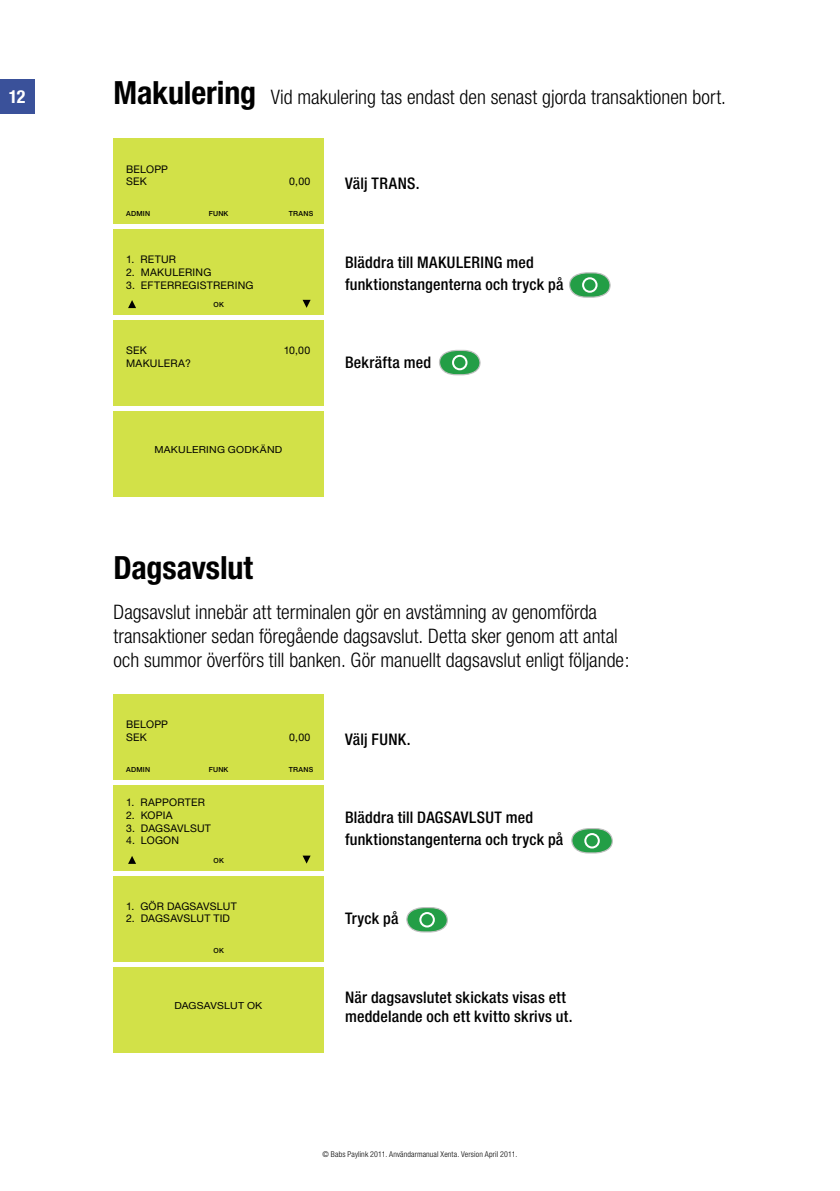
<style>
.page{position:relative;width:840px;height:1191px;background:#fff}
.page>*{position:absolute;margin:0;border:0;box-sizing:border-box;transform-origin:0 0}
.t1{font:700 condensed 32px "Helvetica Neue";letter-spacing:-.005em;color:#000}
.t2{font:300 condensed 20px/24px "Helvetica Neue";color:#000}
.t3{font:700 condensed 18px "Helvetica Neue";color:#fff}
.t4{font:500 condensed 16px/22px "Helvetica Neue";letter-spacing:.015em;color:#000}
.t5{font:10.6px/12.6px "Helvetica Neue";letter-spacing:.025em;color:#000}
.t6{font:9.8px "Helvetica Neue";letter-spacing:.025em;color:#000;scale:1.08 1}
.t7{font:300 condensed 8px "Helvetica Neue";letter-spacing:.02em;color:#000}
.t8{font:500 7px "Helvetica Neue";letter-spacing:.025em;color:#000}
.s1{font-weight:700;font-size:32px}
</style>
<div class="page">
<div style="left:0;top:79px;width:34px;height:34px;background:#3a519a"></div>
<div style="left:113px;top:139px;width:211px;height:85px;background:#d2e148"></div>
<div style="left:113px;top:411px;width:211px;height:85px;background:#d2e148"></div>
<svg style="left:439px;top:349px;width:42px;height:26px"></svg>
<div style="left:452px;top:355px;width:15px;height:15px;border:2px solid #fff;border-radius:50%"></div>
<div style="left:113px;top:230px;width:211px;height:85px;background:#d2e148"></div>
<svg style="left:128px;top:300px;width:8px;height:9px"></svg>
<svg style="left:302px;top:299px;width:9px;height:9px"></svg>
<div style="left:113px;top:320px;width:211px;height:85px;background:#d2e148"></div>
<svg style="left:569px;top:272px;width:42px;height:25px"></svg>
<div style="left:581px;top:277px;width:16px;height:16px;border:2px solid #fff;border-radius:50%"></div>
<div style="left:113px;top:694px;width:211px;height:86px;background:#d2e148"></div>
<div style="left:113px;top:967px;width:211px;height:85px;background:#d2e148"></div>
<svg style="left:406px;top:907px;width:42px;height:25px"></svg>
<div style="left:419px;top:912px;width:15px;height:15px;border:2px solid #fff;border-radius:50%"></div>
<div style="left:113px;top:785px;width:211px;height:85px;background:#d2e148"></div>
<svg style="left:128px;top:856px;width:8px;height:8px"></svg>
<svg style="left:302px;top:855px;width:9px;height:8px"></svg>
<svg style="left:571px;top:828px;width:42px;height:25px"></svg>
<div style="left:584px;top:833px;width:15px;height:15px;border:2px solid #fff;border-radius:50%"></div>
<div style="left:113px;top:876px;width:211px;height:85px;background:#d2e148"></div>
<p class="t3" style="left:9px;top:86px;width:18px">12</p>
<p class="t2" style="left:113px;top:85px;width:613px"><span class="s1">Makulering</span> Vid makulering tas endast den senast gjorda transaktionen bort.</p>
<p class="t5" style="left:126px;top:162px;width:43px">BELOPP<br>SEK</p>
<p class="t5" style="left:289px;top:175px;width:23px">0,00</p>
<p class="t8" style="left:126px;top:209px;width:25px">ADMIN</p>
<p class="t8" style="left:209px;top:209px;width:21px">FUNK</p>
<p class="t8" style="left:289px;top:209px;width:26px">TRANS</p>
<p class="t5" style="left:126px;top:253px;width:51px">1. RETUR</p>
<p class="t5" style="left:126px;top:266px;width:87px">2. MAKULERING</p>
<p class="t5" style="left:126px;top:278px;width:129px">3. EFTERREGISTRERING</p>
<p class="t8" style="left:213px;top:300px;width:12px">OK</p>
<p class="t5" style="left:126px;top:344px;width:22px">SEK</p>
<p class="t5" style="left:283px;top:344px;width:28px">10,00</p>
<p class="t5" style="left:126px;top:356px;width:66px">MAKULERA?</p>
<p class="t6" style="left:154px;top:444px;width:120px">MAKULERING GODKÄND</p>
<p class="t4" style="left:345px;top:172px;width:76px">Välj TRANS.</p>
<p class="t4" style="left:345px;top:251px;width:220px">Bläddra till MAKULERING med funktionstangenterna och tryck på</p>
<p class="t4" style="left:345px;top:351px;width:87px">Bekräfta med</p>
<h1 class="t1" style="left:113px;top:548px;width:141px">Dagsavslut</h1>
<p class="t2" style="left:113px;top:600px;width:517px">Dagsavslut innebär att terminalen gör en avstämning av genomförda transaktioner sedan föregående dagsavslut. Detta sker genom att antal och summor överförs till banken. Gör manuellt dagsavslut enligt följande:</p>
<p class="t5" style="left:126px;top:718px;width:43px">BELOPP<br>SEK</p>
<p class="t5" style="left:289px;top:730px;width:23px">0,00</p>
<p class="t8" style="left:126px;top:765px;width:25px">ADMIN</p>
<p class="t8" style="left:209px;top:765px;width:21px">FUNK</p>
<p class="t8" style="left:289px;top:765px;width:26px">TRANS</p>
<p class="t5" style="left:126px;top:796px;width:80px">1. RAPPORTER</p>
<p class="t5" style="left:126px;top:809px;width:48px">2. KOPIA</p>
<p class="t5" style="left:126px;top:821px;width:86px">3. DAGSAVLSUT</p>
<p class="t5" style="left:126px;top:834px;width:54px">4. LOGON</p>
<p class="t8" style="left:213px;top:856px;width:12px">OK</p>
<p class="t5" style="left:126px;top:899px;width:112px">1. GÖR DAGSAVSLUT</p>
<p class="t5" style="left:126px;top:912px;width:105px">2. DAGSAVSLUT TID</p>
<p class="t8" style="left:213px;top:946px;width:12px">OK</p>
<p class="t6" style="left:174px;top:999px;width:83px">DAGSAVSLUT OK</p>
<p class="t4" style="left:345px;top:728px;width:67px">Välj FUNK.</p>
<p class="t4" style="left:345px;top:806px;width:220px">Bläddra till DAGSAVLSUT med funktionstangenterna och tryck på</p>
<p class="t4" style="left:345px;top:907px;width:55px">Tryck på</p>
<p class="t4" style="left:345px;top:987px;width:229px;line-height:19.2px">När dagsavslutet skickats visas ett meddelande och ett kvitto skrivs ut.</p>
<p class="t7" style="left:322px;top:1149px;width:196px">© Babs Paylink 2011. Användarmanual Xenta. Version April 2011.</p>
</div>
